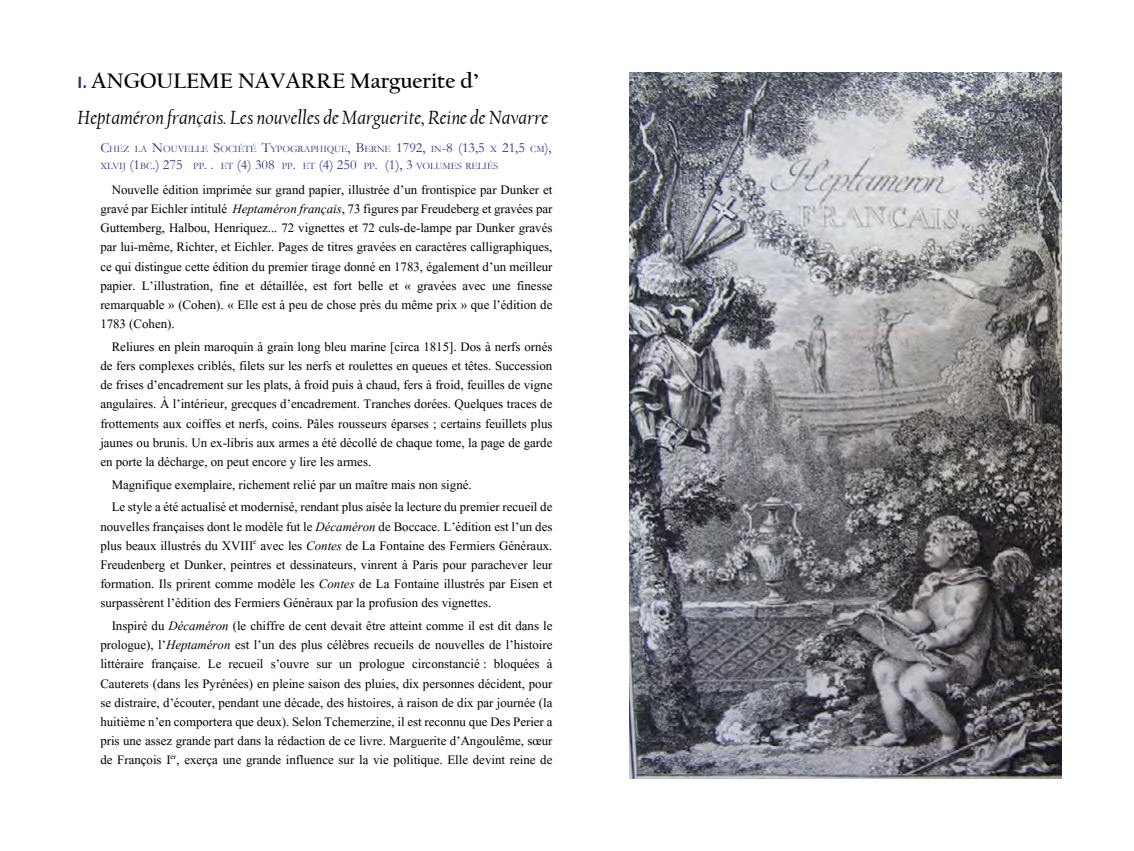
<style>
.page{position:relative;width:1134px;height:851px;background:#fff}
.page>*{position:absolute;margin:0;border:0;box-sizing:border-box;transform-origin:0 0}
.t1{font:700 22px "Californian FB";color:#000}
.t2{font:italic 20px "Californian FB";color:#000}
.t3{font:16px/19.2px "Aparajita";color:#000;text-align:justify}
.t4{font:9.8px/16.8px "Garamond";color:#283583}
.s1{font-family:"Calibri";font-size:18px;color:#283583}
.s2{font-size:14px}
.s3{font-style:italic}
</style>
<div class="page">
<img style="left:629px;top:72px;width:433px;height:706px">
<h1 class="t1" style="left:78px;top:69px;width:403px"><span class="s1">I.</span> ANGOULEME NAVARRE Marguerite d’</h1>
<p class="t2" style="left:78px;top:106px;width:472px">Heptaméron français. Les nouvelles de Marguerite, Reine de Navarre</p>
<p class="t4" style="left:100px;top:140px;width:453px"><span class="s2">C</span>HEZ LA <span class="s2">N</span>OUVELLE <span class="s2">S</span>OCIÉTÉ <span class="s2">T</span>YPOGRAPHIQUE<span class="s2">, B</span>ERNE <span class="s2">1792,</span> IN<span class="s2">-8 (13,5</span> X <span class="s2">21,5</span> CM<span class="s2">),<br></span>XLVIJ <span class="s2">(1</span>BC <span class="s2">.) 275</span> PP<span class="s2">. .</span> ET <span class="s2">(4) 308</span> PP<span class="s2">.</span> ET <span class="s2">(4) 250</span> PP<span class="s2">. (1), 3</span> VOLUMES RELIÉS</p>
<p class="t3" style="left:100px;top:181px;width:454px;text-indent:11px">Nouvelle édition imprimée sur grand papier, illustrée d’un frontispice par Dunker et gravé par Eichler intitulé <span class="s3">Heptaméron français</span>, 73 figures par Freudeberg et gravées par Guttemberg, Halbou, Henriquez... 72 vignettes et 72 culs-de-lampe par Dunker gravés par lui-même, Richter, et Eichler. Pages de titres gravées en caractères calligraphiques, ce qui distingue cette édition du premier tirage donné en 1783, également d’un meilleur papier. L’illustration, fine et détaillée, est fort belle et « gravées avec une finesse remarquable » (Cohen). « Elle est à peu de chose près du même prix » que l’édition de 1783 (Cohen).</p>
<p class="t3" style="left:100px;top:338px;width:454px;text-indent:11px">Reliures en plein maroquin à grain long bleu marine [circa 1815]. Dos à nerfs ornés de fers complexes criblés, filets sur les nerfs et roulettes en queues et têtes. Succession de frises d’encadrement sur les plats, à froid puis à chaud, fers à froid, feuilles de vigne angulaires. À l’intérieur, grecques d’encadrement. Tranches dorées. Quelques traces de frottements aux coiffes et nerfs, coins. Pâles rousseurs éparses ; certains feuillets plus jaunes ou brunis. Un ex-libris aux armes a été décollé de chaque tome, la page de garde en porte la décharge, on peut encore y lire les armes.</p>
<p class="t3" style="left:112px;top:474px;width:442px;line-height:22.6px">Magnifique exemplaire, richement relié par un maître mais non signé.<br>Le style a été actualisé et modernisé, rendant plus aisée la lecture du premier recueil de</p>
<p class="t3" style="left:100px;top:518px;width:454px">nouvelles françaises dont le modèle fut le <span class="s3">Décaméron</span> de Boccace. L’édition est l’un des plus beaux illustrés du XVIII<sup>e</sup> avec les <span class="s3">Contes</span> de La Fontaine des Fermiers Généraux.<br>Freudenberg et Dunker, peintres et dessinateurs, vinrent à Paris pour parachever leur formation. Ils prirent comme modèle les <span class="s3">Contes</span> de La Fontaine illustrés par Eisen et surpassèrent l’édition des Fermiers Généraux par la profusion des vignettes.</p>
<p class="t3" style="left:100px;top:617px;width:454px;text-indent:11px">Inspiré du <span class="s3">Décaméron</span> (le chiffre de cent devait être atteint comme il est dit dans le prologue), l’<span class="s3">Heptaméron</span> est l’un des plus célèbres recueils de nouvelles de l’histoire littéraire française. Le recueil s’ouvre sur un prologue circonstancié : bloquées à Cauterets (dans les Pyrénées) en pleine saison des pluies, dix personnes décident, pour se distraire, d’écouter, pendant une décade, des histoires, à raison de dix par journée (la huitième n’en comportera que deux). Selon Tchemerzine, il est reconnu que Des Perier a pris une assez grande part dans la rédaction de ce livre. Marguerite d’Angoulême, sœur de François I<sup>er</sup>, exerça une grande influence sur la vie politique. Elle devint reine de</p>
</div>
